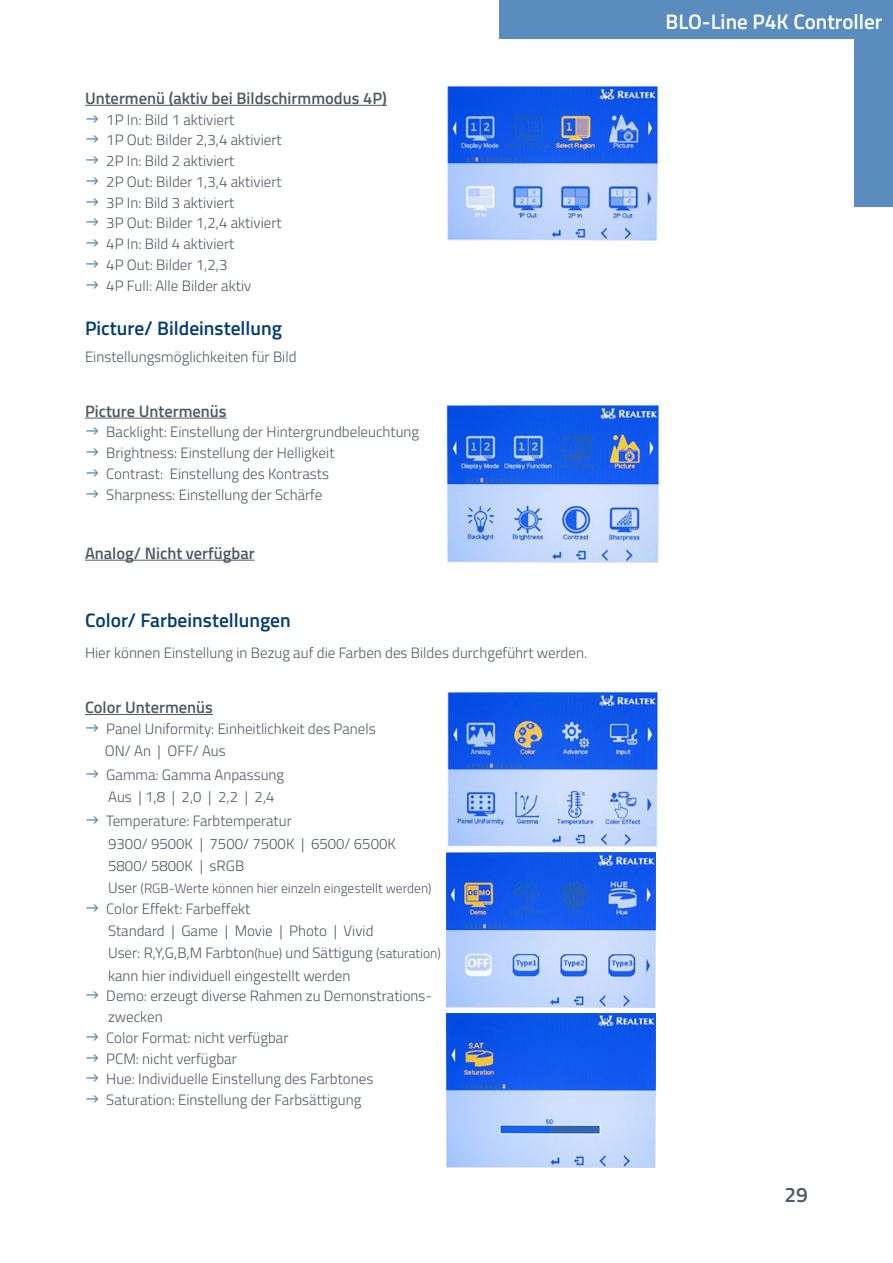
<style>
.page{position:relative;width:893px;height:1263px;background:#fff}
.page>*{position:absolute;margin:0;border:0;box-sizing:border-box;transform-origin:0 0}
.t1{font:600 21px "Titillium Web";color:#fff}
.t2{font:600 21px "Titillium Web";color:#505a64}
.Überschrift_3_FORTEC{font:600 19.5px "Titillium Web";color:#023e73}
.Untermenü_P4K{font:600 16.5px "Titillium Web";color:#505a64}
.Überschrift_3_FORTEC-2{font:300 15px "Titillium Web";color:#505a64}
.Aufzählung{font:300 15px "Titillium Web";color:#505a64}
.Überschrift_3_FORTEC-3{font:300 13.5px "Titillium Web";color:#505a64}
.s1{font-size:15px}
.s2{font-size:13.5px}
</style>
<div class="page">
<div style="left:500px;top:0;width:393px;height:38px;background:#5a8cbe"></div>
<div style="left:855px;top:32px;width:38px;height:175px;background:#5a8cbe"></div>
<hr style="left:85px;top:105px;width:302px;height:1px;background:#505a64">
<hr style="left:85px;top:418px;width:142px;height:1px;background:#505a64">
<hr style="left:85px;top:560px;width:170px;height:1px;background:#505a64">
<hr style="left:85px;top:714px;width:128px;height:1px;background:#505a64">
<img style="left:447px;top:86px;width:211px;height:155px">
<img style="left:446px;top:405px;width:213px;height:157px">
<img style="left:447px;top:692px;width:211px;height:154px">
<img style="left:446px;top:853px;width:209px;height:154px">
<img style="left:446px;top:1013px;width:209px;height:154px">
<p class="Untermenü_P4K" style="left:85px;top:86px;width:303px">Untermenü (aktiv bei Bildschirmmodus 4P)</p>
<p class="Überschrift_3_FORTEC-2" style="left:106px;top:108px;width:130px">1P In: Bild 1 aktiviert</p>
<p class="Überschrift_3_FORTEC-2" style="left:106px;top:129px;width:177px">1P Out: Bilder 2,3,4 aktiviert</p>
<p class="Überschrift_3_FORTEC-2" style="left:106px;top:150px;width:130px">2P In: Bild 2 aktiviert</p>
<p class="Überschrift_3_FORTEC-2" style="left:106px;top:171px;width:177px">2P Out: Bilder 1,3,4 aktiviert</p>
<p class="Überschrift_3_FORTEC-2" style="left:106px;top:191px;width:130px">3P In: Bild 3 aktiviert</p>
<p class="Überschrift_3_FORTEC-2" style="left:106px;top:212px;width:177px">3P Out: Bilder 1,2,4 aktiviert</p>
<p class="Überschrift_3_FORTEC-2" style="left:106px;top:233px;width:130px">4P In: Bild 4 aktiviert</p>
<p class="Überschrift_3_FORTEC-2" style="left:106px;top:254px;width:123px">4P Out: Bilder 1,2,3</p>
<p class="Überschrift_3_FORTEC-2" style="left:106px;top:274px;width:147px">4P Full: Alle Bilder aktiv</p>
<p class="Überschrift_3_FORTEC" style="left:85px;top:314px;width:198px">Picture/ Bildeinstellung</p>
<p class="Überschrift_3_FORTEC-2" style="left:85px;top:346px;width:213px">Einstellungsmöglichkeiten für Bild</p>
<p class="Untermenü_P4K" style="left:85px;top:398px;width:143px">Picture Untermenüs</p>
<p class="Überschrift_3_FORTEC-2" style="left:106px;top:421px;width:314px">Backlight: Einstellung der Hintergrundbeleuchtung</p>
<p class="Überschrift_3_FORTEC-2" style="left:106px;top:442px;width:230px">Brightness: Einstellung der Helligkeit</p>
<p class="Überschrift_3_FORTEC-2" style="left:106px;top:463px;width:224px">Contrast: Einstellung des Kontrasts</p>
<p class="Überschrift_3_FORTEC-2" style="left:106px;top:483px;width:218px">Sharpness: Einstellung der Schärfe</p>
<p class="Untermenü_P4K" style="left:85px;top:540px;width:171px">Analog/ Nicht verfügbar</p>
<p class="Überschrift_3_FORTEC" style="left:85px;top:606px;width:207px">Color/ Farbeinstellungen</p>
<p class="Überschrift_3_FORTEC-2" style="left:85px;top:642px;width:503px">Hier können Einstellung in Bezug auf die Farben des Bildes durchgeführt werden.</p>
<p class="Untermenü_P4K" style="left:85px;top:695px;width:129px">Color Untermenüs</p>
<p class="Überschrift_3_FORTEC-2" style="left:106px;top:717px;width:271px">Panel Uniformity: Einheitlichkeit des Panels</p>
<p class="Überschrift_3_FORTEC-2" style="left:105px;top:740px;width:122px">ON/ An | OFF/ Aus</p>
<p class="Überschrift_3_FORTEC-2" style="left:106px;top:764px;width:179px">Gamma: Gamma Anpassung</p>
<p class="Überschrift_3_FORTEC-2" style="left:108px;top:786px;width:168px">Aus | 1,8 | 2,0 | 2,2 | 2,4</p>
<p class="Überschrift_3_FORTEC-2" style="left:106px;top:810px;width:187px">Temperature: Farbtemperatur</p>
<p class="Überschrift_3_FORTEC-2" style="left:108px;top:832px;width:289px">9300/ 9500K | 7500/ 7500K | 6500/ 6500K</p>
<p class="Überschrift_3_FORTEC-2" style="left:108px;top:855px;width:138px">5800/ 5800K | sRGB</p>
<p class="Überschrift_3_FORTEC-3" style="left:108px;top:878px;width:325px"><span class="s1">User</span> (RGB-Werte können hier einzeln eingestellt werden)</p>
<p class="Überschrift_3_FORTEC-2" style="left:106px;top:898px;width:146px">Color Effekt: Farbeffekt</p>
<p class="Überschrift_3_FORTEC-2" style="left:108px;top:920px;width:267px">Standard | Game | Movie | Photo | Vivid</p>
<p class="Überschrift_3_FORTEC-2" style="left:108px;top:942px;width:334px">User: R,Y,G,B,M Farbton<span class="s2">(hue)</span> und Sättigung <span class="s2">(saturation)</span></p>
<p class="Überschrift_3_FORTEC-2" style="left:108px;top:964px;width:244px">kann hier individuell eingestellt werden</p>
<p class="Überschrift_3_FORTEC-2" style="left:106px;top:985px;width:327px">Demo: erzeugt diverse Rahmen zu Demonstrations-</p>
<p class="Aufzählung" style="left:108px;top:1006px;width:56px">zwecken</p>
<p class="Überschrift_3_FORTEC-2" style="left:106px;top:1027px;width:184px">Color Format: nicht verfügbar</p>
<p class="Überschrift_3_FORTEC-2" style="left:106px;top:1047px;width:132px">PCM: nicht verfügbar</p>
<p class="Überschrift_3_FORTEC-2" style="left:106px;top:1068px;width:269px">Hue: Individuelle Einstellung des Farbtones</p>
<p class="Überschrift_3_FORTEC-2" style="left:106px;top:1089px;width:257px">Saturation: Einstellung der Farbsättigung</p>
<h1 class="t1" style="left:665px;top:6px;width:218px">BLO-Line P4K Controller</h1>
<h1 class="t2" style="left:784px;top:1178px;width:25px">29</h1>
</div>
